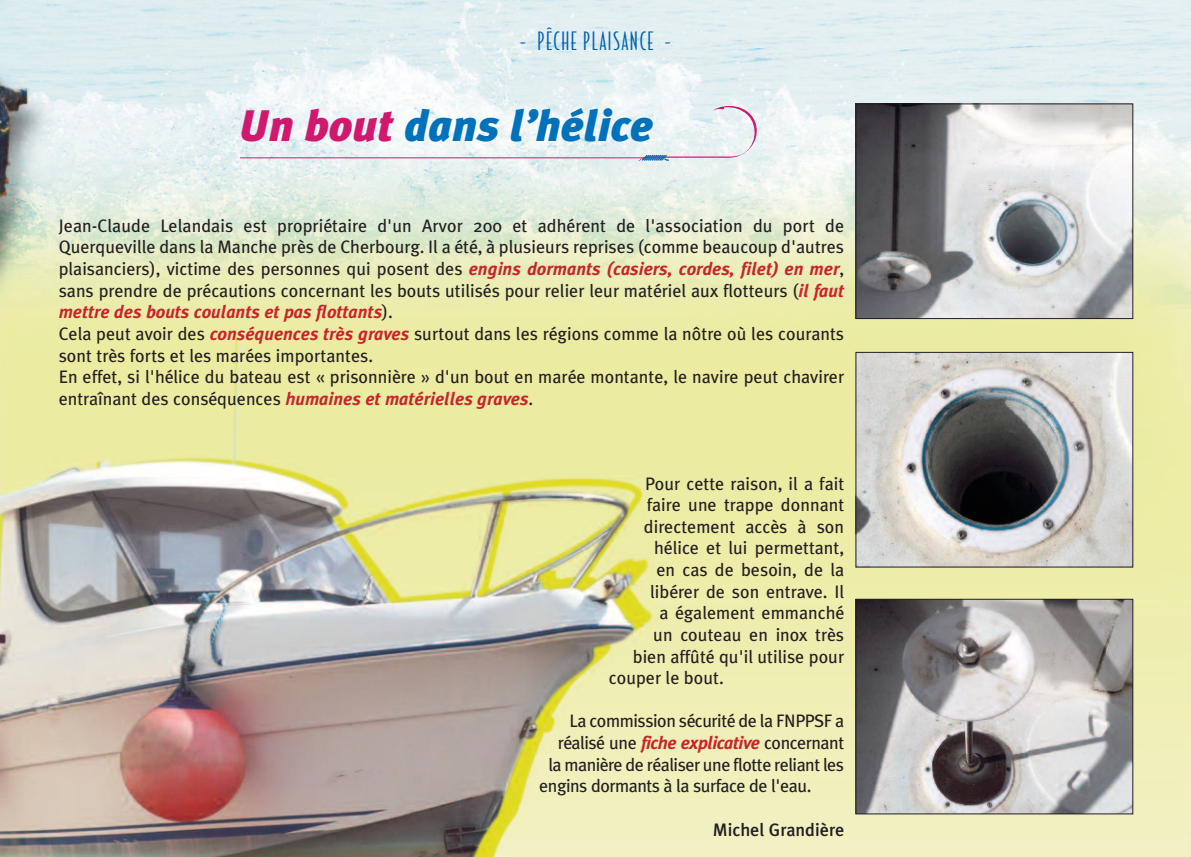
<style>
.page{position:relative;width:1191px;height:857px;background:#fff}
.page>*{position:absolute;margin:0;border:0;box-sizing:border-box;transform-origin:0 0}
.t1{font:italic 900 44px "Meta Plus";color:#0072bc}
.t2{font:24px "Bodega Sans";letter-spacing:.07em;color:#0160ae}
.t3{font:18px/21.6px "Meta Plus";color:#231f20}
.t4{font:18px "Meta Plus";letter-spacing:-.025em;color:#231f20}
.t5{font:500 18px "Meta Plus";color:#231f20}
.s1{color:#d0196e}
.s2{font-weight:700;font-style:italic;color:#c8242b}
</style>
<div class="page">
<img style="left:0;top:0;width:1191px;height:856px">
<hr style="left:241px;top:157px;width:403px;height:1px;background:#d0196e">
<svg style="left:637px;top:106px;width:119px;height:55px"></svg>
<img style="left:857px;top:105px;width:274px;height:212px">
<div style="left:855px;top:103px;width:278px;height:216px;border:1px solid #231f20"></div>
<img style="left:857px;top:353px;width:274px;height:212px">
<div style="left:855px;top:351px;width:278px;height:216px;border:1px solid #231f20"></div>
<img style="left:857px;top:600px;width:274px;height:212px">
<div style="left:855px;top:598px;width:278px;height:216px;border:1px solid #231f20"></div>
<h2 class="t2" style="left:519px;top:27px;width:153px">- PÊCHE PLAISANCE -</h2>
<h1 class="t1" style="left:239px;top:100px;width:415px"><span class="s1">Un bout</span> dans l’hélice</h1>
<p class="t3" style="left:59px;top:215px;width:787px">Jean-Claude Lelandais est propriétaire d'un Arvor 200 et adhérent de l'association du port de Querqueville dans la Manche près de Cherbourg. Il a été, à plusieurs reprises (comme beaucoup d'autres plaisanciers), victime des personnes qui posent des <span class="s2">engins dormants (casiers, cordes, filet) en mer</span>, sans prendre de précautions concernant les bouts utilisés pour relier leur matériel aux flotteurs (<span class="s2">il faut mettre des bouts coulants et pas flottants</span>).<br>Cela peut avoir des <span class="s2">conséquences très graves</span> surtout dans les régions comme la nôtre où les courants sont très forts et les marées importantes.<br>En effet, si l'hélice du bateau est « prisonnière » d'un bout en marée montante, le navire peut chavirer entraînant des conséquences <span class="s2">humaines et matérielles graves</span>.</p>
<p class="t3" style="left:645px;top:472px;width:201px">Pour cette raison, il a fait</p>
<p class="t3" style="left:647px;top:494px;width:199px">faire une trappe donnant</p>
<p class="t3" style="left:644px;top:515px;width:202px">directement accès à son</p>
<p class="t3" style="left:654px;top:537px;width:191px">hélice et lui permettant,</p>
<p class="t3" style="left:656px;top:558px;width:189px">en cas de besoin, de la</p>
<p class="t3" style="left:650px;top:580px;width:195px">libérer de son entrave. Il</p>
<p class="t3" style="left:659px;top:602px;width:187px">a également emmanché</p>
<p class="t3" style="left:653px;top:623px;width:192px">un couteau en inox très</p>
<p class="t3" style="left:633px;top:645px;width:213px">bien affûté qu'il utilise pour</p>
<p class="t3" style="left:609px;top:666px;width:116px">couper le bout.</p>
<p class="t4" style="left:569px;top:710px;width:276px">La commission sécurité de la FNPPSF a</p>
<p class="t4" style="left:558px;top:732px;width:288px">réalisé une <span class="s2">fiche explicative</span> concernant</p>
<p class="t4" style="left:548px;top:753px;width:297px">la manière de réaliser une flotte reliant les</p>
<p class="t4" style="left:539px;top:775px;width:274px">engins dormants à la surface de l'eau.</p>
<p class="t5" style="left:713px;top:818px;width:133px">Michel Grandière</p>
</div>
